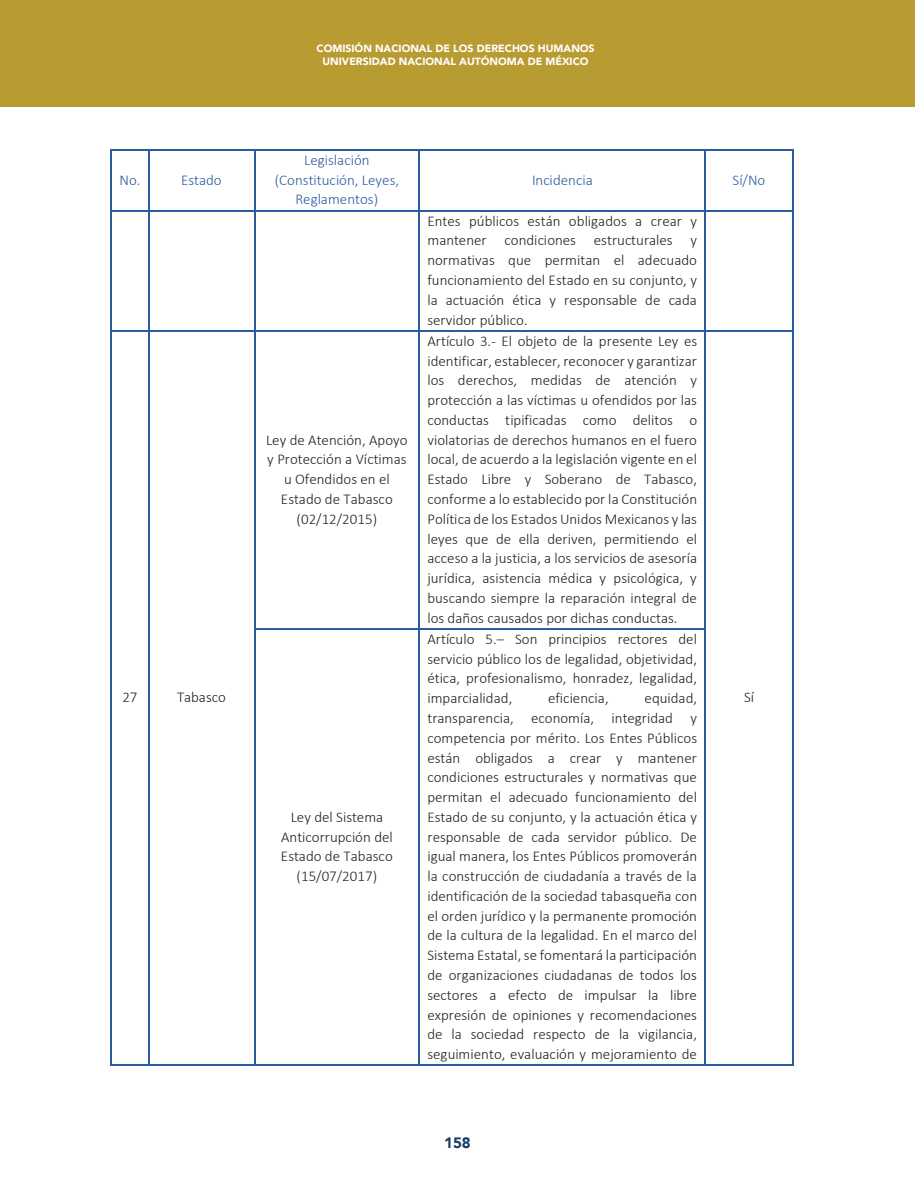
<style>
.page{position:relative;width:915px;height:1191px;background:#fff}
.page>*{position:absolute;margin:0;border:0;box-sizing:border-box;transform-origin:0 0}
.t1{font:300 15px/19.8px "Calibri";color:#231f20;text-align:justify}
.t2{font:300 15px/19.8px "Calibri";color:#2c5c9d;text-align:center}
.t3{font:900 15px "Avenir";color:#163c68}
.t4{font:900 10.5px/13.5px "Avenir";color:#fff;text-align:center}
</style>
<div class="page">
<div style="left:0;top:0;width:914px;height:106px;background:#b99c31"></div>
<hr style="left:112px;top:149px;width:36px;height:1px;background:#2c5c9d">
<hr style="left:149px;top:149px;width:105px;height:1px;background:#2c5c9d">
<hr style="left:255px;top:149px;width:163px;height:1px;background:#2c5c9d">
<hr style="left:420px;top:149px;width:284px;height:1px;background:#2c5c9d">
<hr style="left:705px;top:149px;width:86px;height:1px;background:#2c5c9d">
<hr style="left:111px;top:150px;width:1px;height:60px;background:#2c5c9d">
<hr style="left:148px;top:150px;width:1px;height:60px;background:#2c5c9d">
<hr style="left:254px;top:150px;width:1px;height:60px;background:#2c5c9d">
<hr style="left:418px;top:150px;width:2px;height:60px;background:#2c5c9d">
<hr style="left:704px;top:150px;width:1px;height:60px;background:#2c5c9d">
<hr style="left:791px;top:150px;width:2px;height:60px;background:#2c5c9d">
<hr style="left:112px;top:210px;width:36px;height:1px;background:#2c5c9d">
<hr style="left:149px;top:210px;width:105px;height:1px;background:#2c5c9d">
<hr style="left:255px;top:210px;width:163px;height:1px;background:#2c5c9d">
<hr style="left:420px;top:210px;width:284px;height:1px;background:#2c5c9d">
<hr style="left:705px;top:210px;width:86px;height:1px;background:#2c5c9d">
<hr style="left:111px;top:211px;width:1px;height:119px;background:#2c5c9d">
<hr style="left:148px;top:211px;width:1px;height:119px;background:#2c5c9d">
<hr style="left:254px;top:211px;width:1px;height:119px;background:#2c5c9d">
<hr style="left:418px;top:211px;width:2px;height:119px;background:#2c5c9d">
<hr style="left:704px;top:211px;width:1px;height:119px;background:#2c5c9d">
<hr style="left:791px;top:211px;width:2px;height:119px;background:#2c5c9d">
<hr style="left:112px;top:330px;width:36px;height:1px;background:#2c5c9d">
<hr style="left:149px;top:330px;width:105px;height:1px;background:#2c5c9d">
<hr style="left:255px;top:330px;width:163px;height:1px;background:#2c5c9d">
<hr style="left:420px;top:330px;width:284px;height:1px;background:#2c5c9d">
<hr style="left:705px;top:330px;width:86px;height:1px;background:#2c5c9d">
<hr style="left:111px;top:331px;width:1px;height:297px;background:#2c5c9d">
<hr style="left:148px;top:331px;width:1px;height:297px;background:#2c5c9d">
<hr style="left:254px;top:331px;width:1px;height:297px;background:#2c5c9d">
<hr style="left:418px;top:331px;width:2px;height:297px;background:#2c5c9d">
<hr style="left:704px;top:331px;width:1px;height:297px;background:#2c5c9d">
<hr style="left:791px;top:331px;width:2px;height:297px;background:#2c5c9d">
<hr style="left:255px;top:628px;width:163px;height:1px;background:#2c5c9d">
<hr style="left:420px;top:628px;width:284px;height:1px;background:#2c5c9d">
<hr style="left:111px;top:629px;width:1px;height:435px;background:#2c5c9d">
<hr style="left:112px;top:1064px;width:36px;height:2px;background:#2c5c9d">
<hr style="left:148px;top:629px;width:1px;height:435px;background:#2c5c9d">
<hr style="left:149px;top:1064px;width:105px;height:2px;background:#2c5c9d">
<hr style="left:254px;top:629px;width:1px;height:435px;background:#2c5c9d">
<hr style="left:255px;top:1064px;width:163px;height:2px;background:#2c5c9d">
<hr style="left:418px;top:629px;width:2px;height:435px;background:#2c5c9d">
<hr style="left:420px;top:1064px;width:284px;height:2px;background:#2c5c9d">
<hr style="left:704px;top:629px;width:1px;height:435px;background:#2c5c9d">
<hr style="left:705px;top:1064px;width:86px;height:2px;background:#2c5c9d">
<hr style="left:791px;top:629px;width:2px;height:435px;background:#2c5c9d">
<p class="t2" style="left:119px;top:170px;width:22px">No.</p>
<p class="t2" style="left:181px;top:170px;width:42px">Estado</p>
<p class="t1" style="left:122px;top:687px;width:17px">27</p>
<p class="t1" style="left:177px;top:687px;width:50px">Tabasco</p>
<p class="t4" style="left:316px;top:41px;width:279px">COMISIÓN NACIONAL DE LOS DERECHOS HUMANOS<br>UNIVERSIDAD NACIONAL AUTÓNOMA DE MÉXICO</p>
<p class="t2" style="left:275px;top:150px;width:126px">Legislación (Constitución, Leyes,<br>Reglamentos)</p>
<p class="t1" style="left:266px;top:429px;width:143px;text-align:center">Ley de Atención, Apoyo y Protección a Víctimas u Ofendidos en el<br>Estado de Tabasco (02/12/2015)</p>
<p class="t1" style="left:281px;top:806px;width:113px;text-align:center">Ley del Sistema<br>Anticorrupción del<br>Estado de Tabasco (15/07/2017)</p>
<p class="t2" style="left:532px;top:170px;width:62px">Incidencia</p>
<p class="t2" style="left:732px;top:170px;width:34px">Sí/No</p>
<p class="t1" style="left:427px;top:211px;width:271px">Entes públicos están obligados a crear y mantener condiciones estructurales y normativas que permitan el adecuado funcionamiento del Estado en su conjunto, y la actuación ética y responsable de cada servidor público.</p>
<p class="t1" style="left:427px;top:331px;width:271px">Artículo 3.- El objeto de la presente Ley es identificar, establecer, reconocer y garantizar los derechos, medidas de atención y protección a las víctimas u ofendidos por las conductas tipificadas como delitos o violatorias de derechos humanos en el fuero local, de acuerdo a la legislación vigente en el Estado Libre y Soberano de Tabasco, conforme a lo establecido por la Constitución Política de los Estados Unidos Mexicanos y las leyes que de ella deriven, permitiendo el acceso a la justicia, a los servicios de asesoría jurídica, asistencia médica y psicológica, y buscando siempre la reparación integral de los daños causados por dichas conductas.</p>
<p class="t1" style="left:427px;top:629px;width:271px">Artículo 5.– Son principios rectores del servicio público los de legalidad, objetividad, ética, profesionalismo, honradez, legalidad, imparcialidad,</p>
<p class="t1" style="left:548px;top:688px;width:62px">eficiencia,</p>
<p class="t1" style="left:427px;top:688px;width:271px;text-indent:217px">equidad, transparencia, economía, integridad y competencia por mérito. Los Entes Públicos están obligados a crear y mantener condiciones estructurales y normativas que permitan el adecuado funcionamiento del Estado de su conjunto, y la actuación ética y responsable de cada servidor público. De igual manera, los Entes Públicos promoverán la construcción de ciudadanía a través de la identificación de la sociedad tabasqueña con el orden jurídico y la permanente promoción de la cultura de la legalidad. En el marco del Sistema Estatal, se fomentará la participación de organizaciones ciudadanas de todos los sectores a efecto de impulsar la libre expresión de opiniones y recomendaciones de la sociedad respecto de la vigilancia, seguimiento, evaluación y mejoramiento de</p>
<p class="t1" style="left:743px;top:687px;width:12px">Sí</p>
<p class="t3" style="left:444px;top:1130px;width:28px">158</p>
</div>
